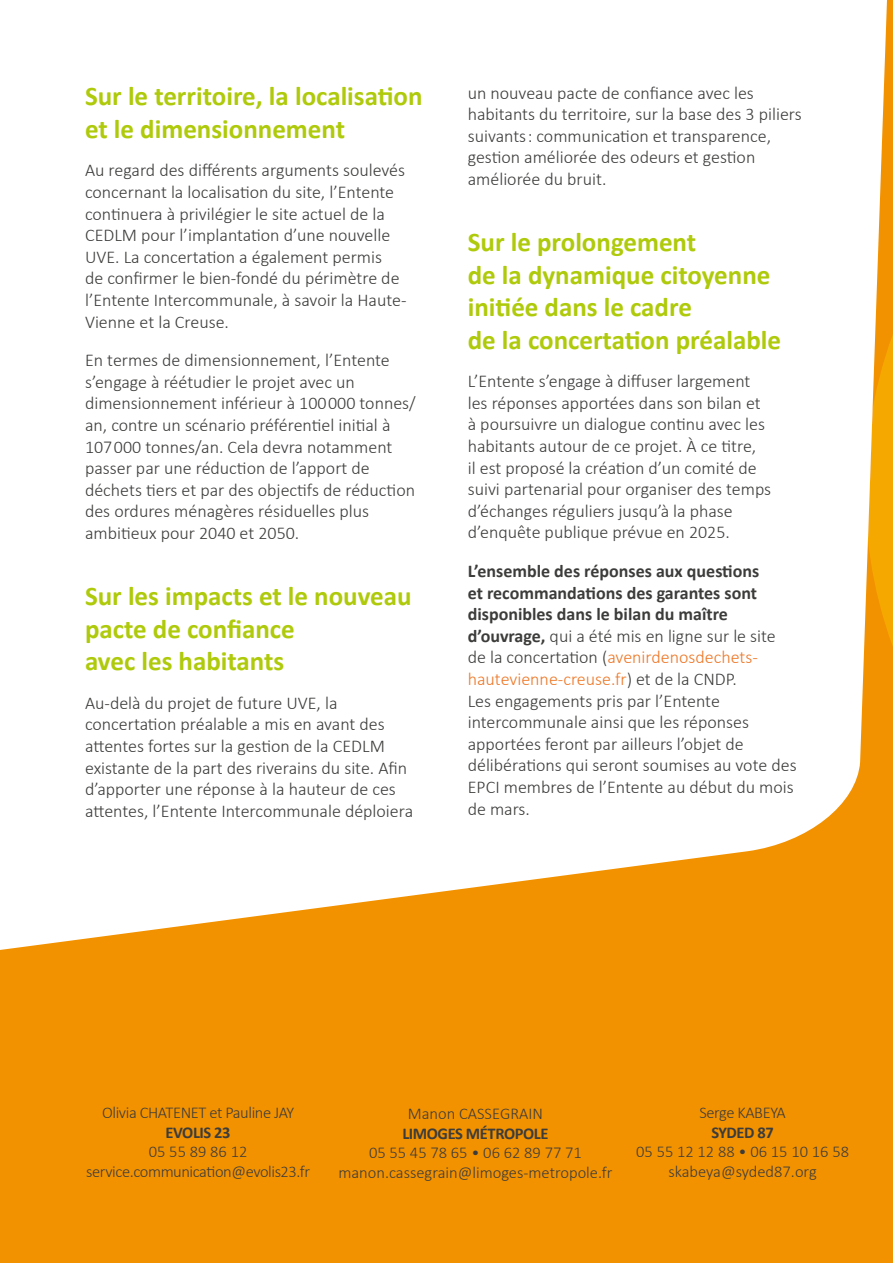
<style>
.page{position:relative;width:893px;height:1263px;background:#f39200}
.page>*{position:absolute;margin:0;border:0;box-sizing:border-box;transform-origin:0 0}
.t1{font:700 27px/32.4px "Calibri";color:#afca0b}
.t2{font:300 18px/21.6px "Calibri";color:#3c3c3b}
.t3{font:300 16.5px/19.5px "Calibri";color:#3c3c3b;text-align:center}
.t4{font:300 16.5px/19.5px "Calibri";letter-spacing:-.025em;color:#3c3c3b;text-align:center}
.t5{font:700 16.5px "Calibri";letter-spacing:-.025em;color:#3c3c3b}
.s1{font-weight:700}
.s2{color:#ee7726}
</style>
<div class="page">
<div style="left:0;top:0;width:887px;height:950px;background:#fff"></div>
<svg style="left:865px;top:61px;width:28px;height:795px"></svg>
<h1 class="t1" style="left:85px;top:80px;width:339px">Sur le territoire, la localisation et le dimensionnement</h1>
<p class="t2" style="left:85px;top:159px;width:323px">Au regard des différents arguments soulevés concernant la localisation du site, l’Entente continuera à privilégier le site actuel de la CEDLM pour l’implantation d’une nouvelle UVE. La concertation a également permis<br>de confirmer le bien-fondé du périmètre de l’Entente Intercommunale, à savoir la Haute-Vienne et la Creuse.</p>
<p class="t2" style="left:85px;top:349px;width:332px">En termes de dimensionnement, l’Entente s’engage à réétudier le projet avec un dimensionnement inférieur à 100 000 tonnes/ an, contre un scénario préférentiel initial à 107 000 tonnes/an. Cela devra notamment passer par une réduction de l’apport de déchets tiers et par des objectifs de réduction des ordures ménagères résiduelles plus ambitieux pour 2040 et 2050.</p>
<h1 class="t1" style="left:85px;top:580px;width:328px">Sur les impacts et le nouveau pacte de confiance<br>avec les habitants</h1>
<p class="t2" style="left:85px;top:692px;width:330px">Au-delà du projet de future UVE, la concertation préalable a mis en avant des attentes fortes sur la gestion de la CEDLM existante de la part des riverains du site. Afin d’apporter une réponse à la hauteur de ces attentes, l’Entente Intercommunale déploiera</p>
<p class="t2" style="left:468px;top:82px;width:335px">un nouveau pacte de confiance avec les habitants du territoire, sur la base des 3 piliers suivants : communication et transparence, gestion améliorée des odeurs et gestion améliorée du bruit.</p>
<h1 class="t1" style="left:468px;top:226px;width:315px">Sur le prolongement<br>de la dynamique citoyenne initiée dans le cadre<br>de la concertation préalable</h1>
<p class="t2" style="left:468px;top:370px;width:305px">L’Entente s’engage à diffuser largement les réponses apportées dans son bilan et à poursuivre un dialogue continu avec les habitants autour de ce projet. À ce titre,<br>il est proposé la création d’un comité de suivi partenarial pour organiser des temps d’échanges réguliers jusqu’à la phase d’enquête publique prévue en 2025.</p>
<p class="t2" style="left:468px;top:560px;width:330px"><span class="s1">L’ensemble des réponses aux questions<br>et recommandations des garantes sont disponibles dans le bilan du maître d’ouvrage,</span> qui a été mis en ligne sur le site de la concertation (<span class="s2">avenirdenosdechets&shy;hautevienne-creuse.fr</span>) et de la CNDP.<br>Les engagements pris par l’Entente intercommunale ainsi que les réponses apportées feront par ailleurs l’objet de délibérations qui seront soumises au vote des EPCI membres de l’Entente au début du mois de mars.</p>
<p class="t4" style="left:102px;top:1103px;width:194px">Olivia CHATENET et Pauline JAY</p>
<p class="t5" style="left:166px;top:1120px;width:66px">EVOLIS 23</p>
<p class="t4" style="left:86px;top:1142px;width:225px">05 55 89 86 12 service.communication@evolis23.fr</p>
<p class="t3" style="left:408px;top:1104px;width:137px">Manon CASSEGRAIN</p>
<p class="t5" style="left:402px;top:1121px;width:148px">LIMOGES MÉTROPOLE</p>
<p class="t3" style="left:338px;top:1143px;width:275px">05 55 45 78 65 • 06 62 89 77 71 manon.cassegrain@limoges-metropole.fr</p>
<p class="t4" style="left:699px;top:1103px;width:88px">Serge KABEYA</p>
<p class="t5" style="left:711px;top:1120px;width:64px">SYDED 87</p>
<p class="t3" style="left:636px;top:1142px;width:214px">05 55 12 12 88 • 06 15 10 16 58 skabeya@syded87.org</p>
</div>
